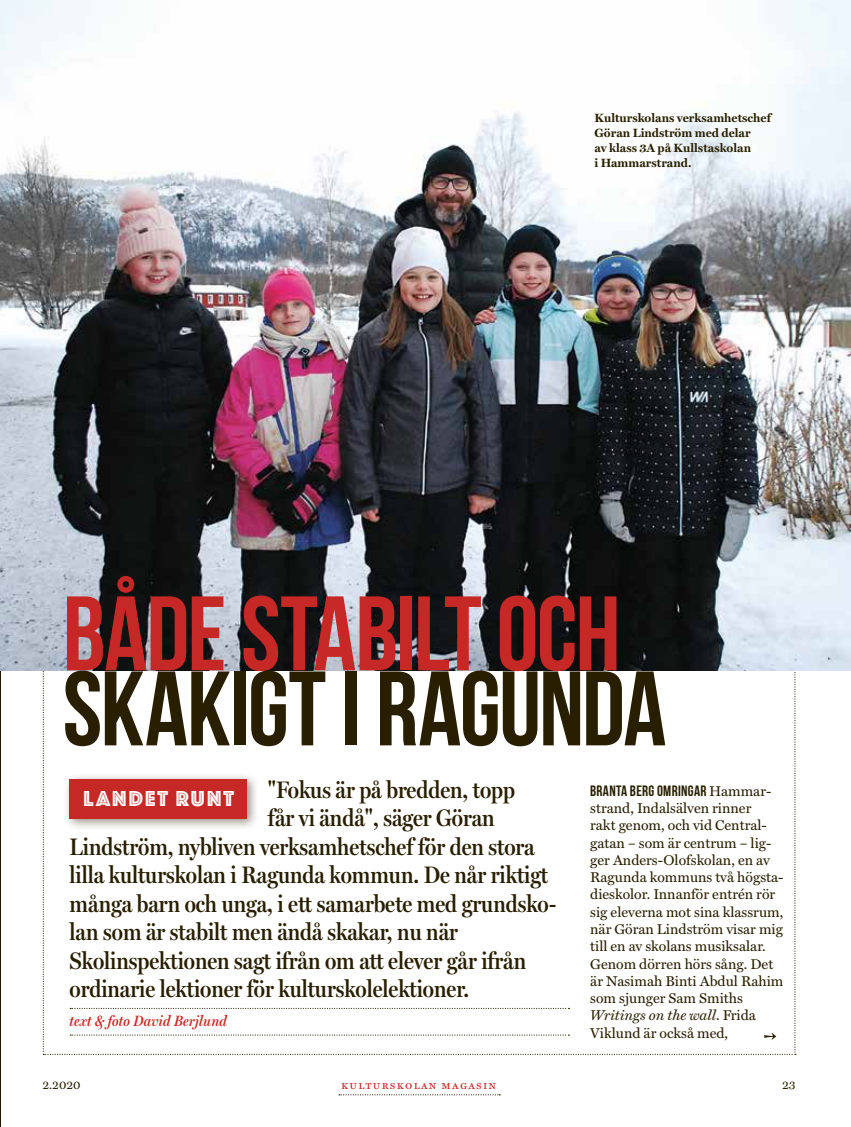
<style>
.page{position:relative;width:851px;height:1127px;background:#fff}
.page>*{position:absolute;margin:0;border:0;box-sizing:border-box;transform-origin:0 0}
.t1{font:700 105.6px "Bebas Neue";letter-spacing:-.015em;color:#281f00}
.t2{font:700 105.6px "Bebas Neue";letter-spacing:-.02em;color:#c62925}
.t3{font:600 24px "Miller Headline";color:#281f00}
.t4{font:22.5px "Phosphate Inline";letter-spacing:.095em;color:#fff}
.t5{font:700 15px "Bebas Neue";letter-spacing:.02em;color:#281f00}
.t6{font:italic 600 15px "Miller Headline";letter-spacing:.02em;color:#c62925}
.t7{font:14.25px/17.2px "Miller Text";color:#281f00}
.t8{font:700 12px/15px "Miller Text";color:#281f00}
.t9{font:12px "Miller Text Roman SC";letter-spacing:.1em;color:#c62925}
.t10{font:12px "Miller Text Roman SC";color:#281f00}
.s1{font-family:"Miller Text";font-weight:400;font-size:14.25px}
.s2{font-style:italic}
</style>
<div class="page">
<svg style="left:339px;top:1094px;width:161px;height:1px"></svg>
<hr style="left:0;top:0;width:1px;height:1127px;background:#231700">
<img style="left:0;top:0;width:850px;height:670px">
<img style="left:43px;top:59px;width:752px;height:996px">
<p class="t8" style="left:594px;top:110px;width:178px">Kulturskolans verksamhetschef<br>Göran Lindström med delar<br>av klass 3A på Kullstaskolan<br>i Hammarstrand.</p>
<h1 class="t2" style="left:63px;top:576px;width:559px">BÅDE STABILT OCH</h1>
<h1 class="t1" style="left:63px;top:651px;width:602px">SKAKIGT I RAGUNDA</h1>
<h2 class="t3" style="left:268px;top:776px;width:248px">"Fokus är på bredden, topp</h2>
<h2 class="t3" style="left:268px;top:804px;width:228px">får vi ändå", säger Göran</h2>
<h2 class="t3" style="left:70px;top:833px;width:466px">Lindström, nybliven verksamhetschef för den stora</h2>
<h2 class="t3" style="left:70px;top:861px;width:480px">lilla kulturskolan i Ragunda kommun. De når riktigt</h2>
<h2 class="t3" style="left:70px;top:890px;width:488px">många barn och unga, i ett samarbete med grundsko-</h2>
<h2 class="t3" style="left:70px;top:918px;width:390px">lan som är stabilt men ändå skakar, nu när</h2>
<h2 class="t3" style="left:70px;top:947px;width:458px">Skolinspektionen sagt ifrån om att elever går ifrån</h2>
<h2 class="t3" style="left:70px;top:975px;width:401px">ordinarie lektioner för kulturskolelektioner.</h2>
<p class="t6" style="left:70px;top:1012px;width:159px">text &amp; foto David Berjlund</p>
<h3 class="t4" style="left:84px;top:782px;width:152px">LANDET RUNT</h3>
<p class="t5" style="left:590px;top:782px;width:183px">BRANTA BERG OMRINGAR <span class="s1">Hammar-</span></p>
<p class="t7" style="left:590px;top:800px;width:195px">strand, Indalsälven rinner<br>rakt genom, och vid Central&shy;gatan – som är centrum – lig&shy;ger Anders-Olofskolan, en av<br>Ragunda kommuns två högsta&shy;dieskolor. Innanför entrén rör sig eleverna mot sina klassrum, när Göran Lindström visar mig till en av skolans musiksalar.<br>Genom dörren hörs sång. Det är Nasimah Binti Abdul Rahim som sjunger Sam Smiths<br><span class="s2">Writings on the wall</span>. Frida<br>Viklund är också med,</p>
<p class="t10" style="left:43px;top:1077px;width:40px">2.2020</p>
<p class="t9" style="left:341px;top:1077px;width:156px">kulturskolan magasin</p>
<p class="t10" style="left:782px;top:1077px;width:15px">23</p>
</div>
